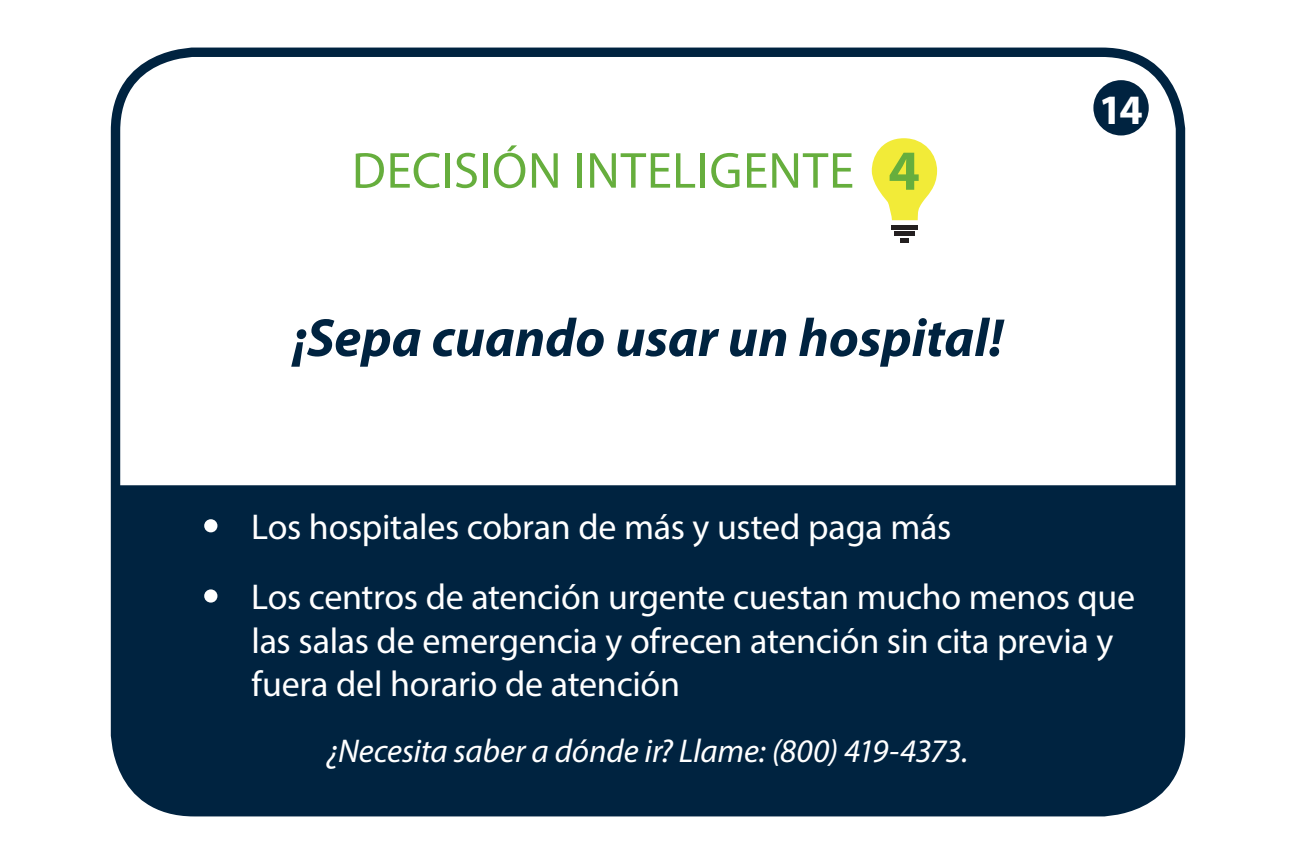
<style>
.page{position:relative;width:1296px;height:864px;background:#fff}
.page>*{position:absolute;margin:0;border:0;box-sizing:border-box;transform-origin:0 0}
.t1{font:700 57px "Myriad Pro";color:#66ae3d}
.t2{font:italic 700 54px "Myriad Pro";color:#002340}
.t3{font:51px "Myriad Pro";letter-spacing:.015em;color:#66ae3d}
.t4{font:700 42px "Myriad Pro";color:#fff}
.t5{font:36px/43.2px "Myriad Pro";letter-spacing:-.01em;color:#fff}
.t6{font:italic 33px "Myriad Pro";letter-spacing:-.005em;color:#fff}
.s1{font-size:63px}
</style>
<div class="page">
<div style="left:111px;top:48px;width:1074px;height:768px;border:9px solid #002340;border-radius:79px"></div>
<div style="left:1093px;top:80px;width:56px;height:55px;background:#002340;border-radius:50%"></div>
<div style="left:117px;top:485px;width:1062px;height:325px;background:#002340"></div>
<svg style="left:872px;top:138px;width:65px;height:82px"></svg>
<hr style="left:892px;top:225px;width:26px;height:4px;background:#231f20">
<hr style="left:894px;top:232px;width:21px;height:4px;background:#231f20">
<svg style="left:901px;top:239px;width:8px;height:4px"></svg>
<h3 class="t3" style="left:352px;top:139px;width:504px">DECISIÓN INTELIGENTE</h3>
<h1 class="t1" style="left:888px;top:133px;width:33px">4</h1>
<h2 class="t2" style="left:293px;top:303px;width:712px">¡Sepa cuando usar un hospital!</h2>
<p class="t4" style="left:1099px;top:82px;width:45px">14</p>
<p class="t5" style="left:202px;top:505px;width:751px"><span class="s1">•</span> Los hospitales cobran de más y usted paga más</p>
<p class="t5" style="left:252px;top:575px;width:885px;text-indent:-50px"><span class="s1">•</span> Los centros de atención urgente cuestan mucho menos que las salas de emergencia y ofrecen atención sin cita previa y fuera del horario de atención</p>
<p class="t6" style="left:327px;top:731px;width:643px">¿Necesita saber a dónde ir? Llame: (800) 419-4373.</p>
</div>
